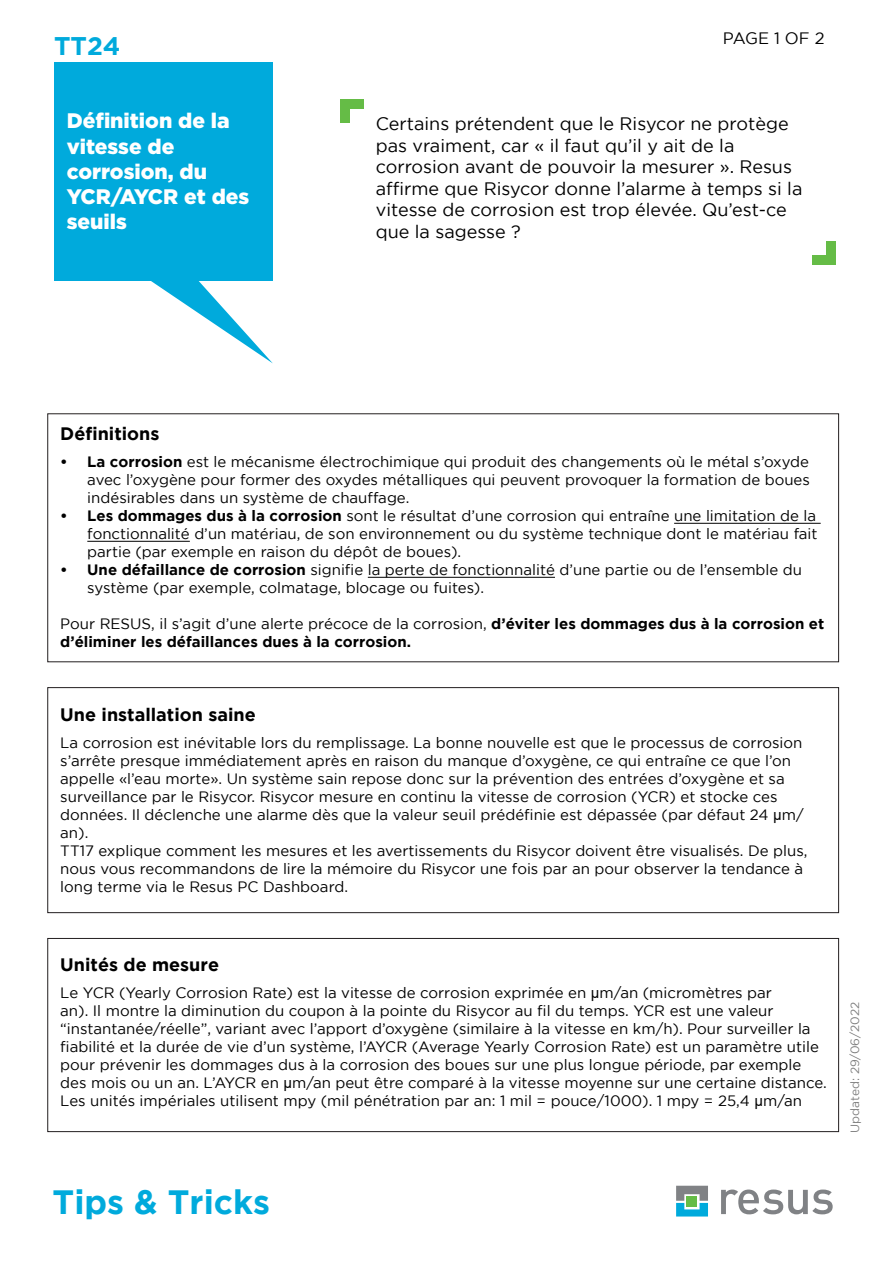
<style>
.page{position:relative;width:893px;height:1263px;background:#fff}
.page>*{position:absolute;margin:0;border:0;box-sizing:border-box;transform-origin:0 0}
.t1{font:700 33.6px "Gotham";color:#00aadc}
.t2{font:700 25.5px "Gotham";color:#00aadc}
.t3{font:900 21px/25.2px "Gotham";color:#fff}
.t4{font:18px/21.6px "Gotham";color:#000}
.t5{font:700 18px "Gotham";color:#000}
.t6{font:16.5px "Gotham";letter-spacing:-.02em;color:#000}
.t7{font:15px/18px "Gotham";color:#000}
.t8{font:700 15px/18px "Gotham";color:#000}
.t9{font:12px "Gotham";color:#000}
.s1{font-weight:700}
.s2{font-weight:400}
.s3{font-family:"Arial"}
</style>
<div class="page">
<div style="left:340px;top:99px;width:24px;height:9px;background:#65bc46"></div>
<div style="left:340px;top:99px;width:9px;height:24px;background:#65bc46"></div>
<svg style="left:676px;top:1186px;width:32px;height:30px"></svg>
<svg style="left:721px;top:1189px;width:112px;height:25px"></svg>
<div style="left:686px;top:1196px;width:11px;height:11px;background:#65bc46"></div>
<div style="left:812px;top:256px;width:24px;height:9px;background:#65bc46"></div>
<div style="left:827px;top:241px;width:9px;height:24px;background:#65bc46"></div>
<div style="left:47px;top:687px;width:792px;height:226px;border:1px solid #231f20"></div>
<div style="left:47px;top:938px;width:792px;height:194px;border:1px solid #231f20"></div>
<div style="left:54px;top:62px;width:219px;height:219px;background:#00aadc"></div>
<svg style="left:151px;top:281px;width:122px;height:82px"></svg>
<hr style="left:674px;top:523px;width:147px;height:1px;background:#000">
<hr style="left:87px;top:541px;width:103px;height:1px;background:#000">
<hr style="left:368px;top:577px;width:187px;height:1px;background:#000">
<p class="t2" style="left:54px;top:31px;width:68px">TT24</p>
<p class="t3" style="left:67px;top:108px;width:165px">Définition de la vitesse de</p>
<p class="t3" style="left:67px;top:158px;width:184px">corrosion, du<br>YCR/AYCR et des seuils</p>
<p class="t6" style="left:723px;top:29px;width:103px">PAGE 1 OF 2</p>
<p class="t4" style="left:376px;top:113px;width:428px">Certains prétendent que le Risycor ne protège pas vraiment, car « il faut qu’il y ait de la corrosion avant de pouvoir la mesurer ». Resus affirme que Risycor donne l’alarme à temps si la vitesse de corrosion est trop élevée. Qu’est-ce que la sagesse ?</p>
<p class="t5" style="left:60px;top:423px;width:101px">Définitions</p>
<p class="t7" style="left:87px;top:453px;width:724px;text-align:justify;text-indent:-27px"><span class="s1">• La corrosion</span> est le mécanisme électrochimique qui produit des changements où le métal s’oxyde avec l’oxygène pour former des oxydes métalliques qui peuvent provoquer la formation de boues indésirables dans un système de chauffage.</p>
<p class="t7" style="left:87px;top:507px;width:732px;text-align:justify;text-indent:-27px"><span class="s1">• Les dommages dus à la corrosion</span> sont le résultat d’une corrosion qui entraîne une limitation de la fonctionnalité d’un matériau, de son environnement ou du système technique dont le matériau fait partie (par exemple en raison du dépôt de boues).</p>
<p class="t7" style="left:87px;top:561px;width:716px;text-indent:-27px"><span class="s1">• Une défaillance de corrosion</span> signifie la perte de fonctionnalité d’une partie ou de l’ensemble du système (par exemple, colmatage, blocage ou fuites).</p>
<p class="t8" style="left:60px;top:615px;width:765px"><span class="s2">Pour RESUS, il s’agit d’une alerte précoce de la corrosion,</span> d’éviter les dommages dus à la corrosion et d’éliminer les défaillances dues à la corrosion.</p>
<p class="t5" style="left:60px;top:704px;width:197px">Une installation saine</p>
<p class="t7" style="left:60px;top:733px;width:745px">La corrosion est inévitable lors du remplissage. La bonne nouvelle est que le processus de corrosion s’arrête presque immédiatement après en raison du manque d’oxygène, ce qui entraîne ce que l’on appelle «l’eau morte». Un système sain repose donc sur la prévention des entrées d’oxygène et sa surveillance par le Risycor. Risycor mesure en continu la vitesse de corrosion (YCR) et stocke ces données. Il déclenche une alarme dès que la valeur seuil prédéfinie est dépassée (par défaut 24 <span class="s3">µ</span>m/ an).</p>
<p class="t7" style="left:60px;top:841px;width:749px">TT17 explique comment les mesures et les avertissements du Risycor doivent être visualisés. De plus, nous vous recommandons de lire la mémoire du Risycor une fois par an pour observer la tendance à long terme via le Resus PC Dashboard.</p>
<p class="t5" style="left:60px;top:955px;width:160px">Unités de mesure</p>
<p class="t7" style="left:60px;top:984px;width:768px">Le YCR (Yearly Corrosion Rate) est la vitesse de corrosion exprimée en <span class="s3">µ</span>m/an (micromètres par<br>an). Il montre la diminution du coupon à la pointe du Risycor au fil du temps. YCR est une valeur “instantanée/réelle”, variant avec l’apport d’oxygène (similaire à la vitesse en km/h). Pour surveiller la fiabilité et la durée de vie d’un système, l’AYCR (Average Yearly Corrosion Rate) est un paramètre utile pour prévenir les dommages dus à la corrosion des boues sur une plus longue période, par exemple des mois ou un an. L’AYCR en <span class="s3">µ</span>m/an peut être comparé à la vitesse moyenne sur une certaine distance.</p>
<p class="t7" style="left:60px;top:1092px;width:743px">Les unités impériales utilisent mpy (mil pénétration par an: 1 mil = pouce/1000). 1 mpy = 25,4 <span class="s3">µ</span>m/an</p>
<h1 class="t1" style="left:53px;top:1182px;width:219px">Tips &amp; Tricks</h1>
<p class="t9" style="left:848px;top:1133px;width:132px;rotate:-90deg">Updated: 29/06/2022</p>
</div>
